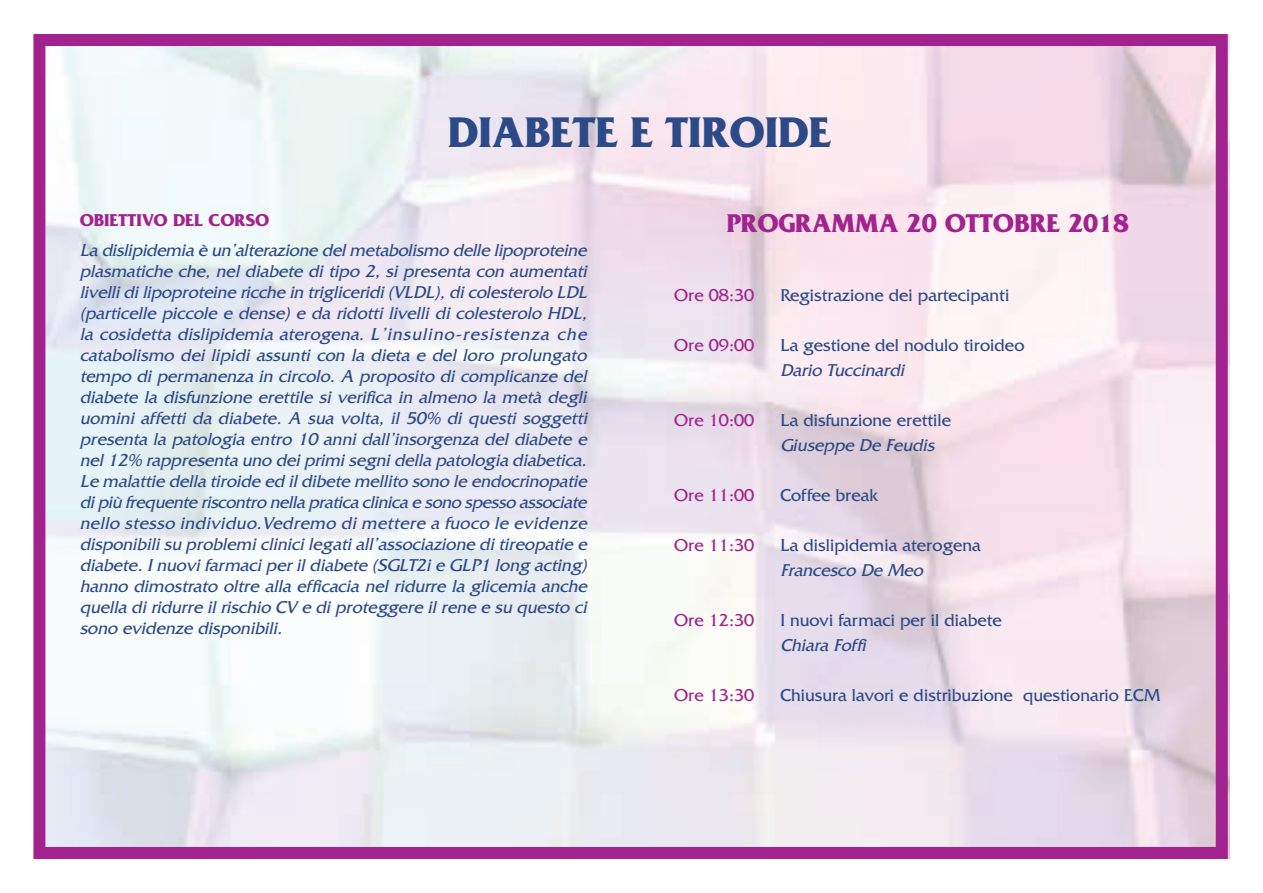
<style>
.page{position:relative;width:1263px;height:893px;background:#fff}
.page>*{position:absolute;margin:0;border:0;box-sizing:border-box;transform-origin:0 0}
.t1{font:700 45px "Friz Quadrata";color:#2c4988}
.t2{font:700 27px "Friz Quadrata";color:#a2238e}
.t3{font:italic 18px/21px "Friz Quadrata";color:#2c4988}
.t4{font:18px "Friz Quadrata";color:#2c4988}
.t5{font:18px "Friz Quadrata";color:#a2238e}
.t6{font:700 18px "Friz Quadrata";color:#a2238e}
</style>
<div class="page">
<div style="left:33px;top:34px;width:1195px;height:825px;border:12px solid #a2238e"></div>
<h1 class="t1" style="left:448px;top:105px;width:385px">DIABETE E TIROIDE</h1>
<p class="t6" style="left:80px;top:209px;width:191px">OBIETTIVO DEL CORSO</p>
<p class="t3" style="left:80px;top:239px;width:512px">La dislipidemia è un’alterazione del metabolismo delle lipoproteine plasmatiche che, nel diabete di tipo 2, si presenta con aumentati livelli di lipoproteine ricche in trigliceridi (VLDL), di colesterolo LDL (particelle piccole e dense) e da ridotti livelli di colesterolo HDL, la cosidetta dislipidemia aterogena. L’insulino-resistenza che catabolismo dei lipidi assunti con la dieta e del loro prolungato tempo di permanenza in circolo. A proposito di complicanze del diabete la disfunzione erettile si verifica in almeno la metà degli uomini affetti da diabete. A sua volta, il 50% di questi soggetti presenta la patologia entro 10 anni dall’insorgenza del diabete e nel 12% rappresenta uno dei primi segni della patologia diabetica.<br>Le malattie della tiroide ed il dibete mellito sono le endocrinopatie di più frequente riscontro nella pratica clinica e sono spesso associate nello stesso individuo.Vedremo di mettere a fuoco le evidenze disponibili su problemi clinici legati all’associazione di tireopatie e diabete. I nuovi farmaci per il diabete (SGLT2i e GLP1 long acting) hanno dimostrato oltre alla efficacia nel ridurre la glicemia anche quella di ridurre il rischio CV e di proteggere il rene e su questo ci sono evidenze disponibili.</p>
<h2 class="t2" style="left:727px;top:207px;width:403px">PROGRAMMA 20 OTTOBRE 2018</h2>
<p class="t5" style="left:674px;top:284px;width:82px">Ore 08:30</p>
<p class="t4" style="left:780px;top:284px;width:230px">Registrazione dei partecipanti</p>
<p class="t5" style="left:674px;top:334px;width:82px">Ore 09:00</p>
<p class="t4" style="left:780px;top:334px;width:245px">La gestione del nodulo tiroideo</p>
<p class="t3" style="left:780px;top:359px;width:128px">Dario Tuccinardi</p>
<p class="t5" style="left:674px;top:409px;width:82px">Ore 10:00</p>
<p class="t4" style="left:780px;top:409px;width:172px">La disfunzione erettile</p>
<p class="t3" style="left:780px;top:434px;width:158px">Giuseppe De Feudis</p>
<p class="t5" style="left:674px;top:484px;width:82px">Ore 11:00</p>
<p class="t4" style="left:780px;top:484px;width:99px">Coffee break</p>
<p class="t5" style="left:674px;top:534px;width:82px">Ore 11:30</p>
<p class="t4" style="left:780px;top:534px;width:202px">La dislipidemia aterogena</p>
<p class="t3" style="left:780px;top:559px;width:147px">Francesco De Meo</p>
<p class="t5" style="left:674px;top:609px;width:82px">Ore 12:30</p>
<p class="t4" style="left:780px;top:609px;width:223px">I nuovi farmaci per il diabete</p>
<p class="t3" style="left:780px;top:634px;width:89px">Chiara Foffi</p>
<p class="t5" style="left:674px;top:684px;width:82px">Ore 13:30</p>
<p class="t4" style="left:780px;top:684px;width:381px">Chiusura lavori e distribuzione questionario ECM</p>
</div>
